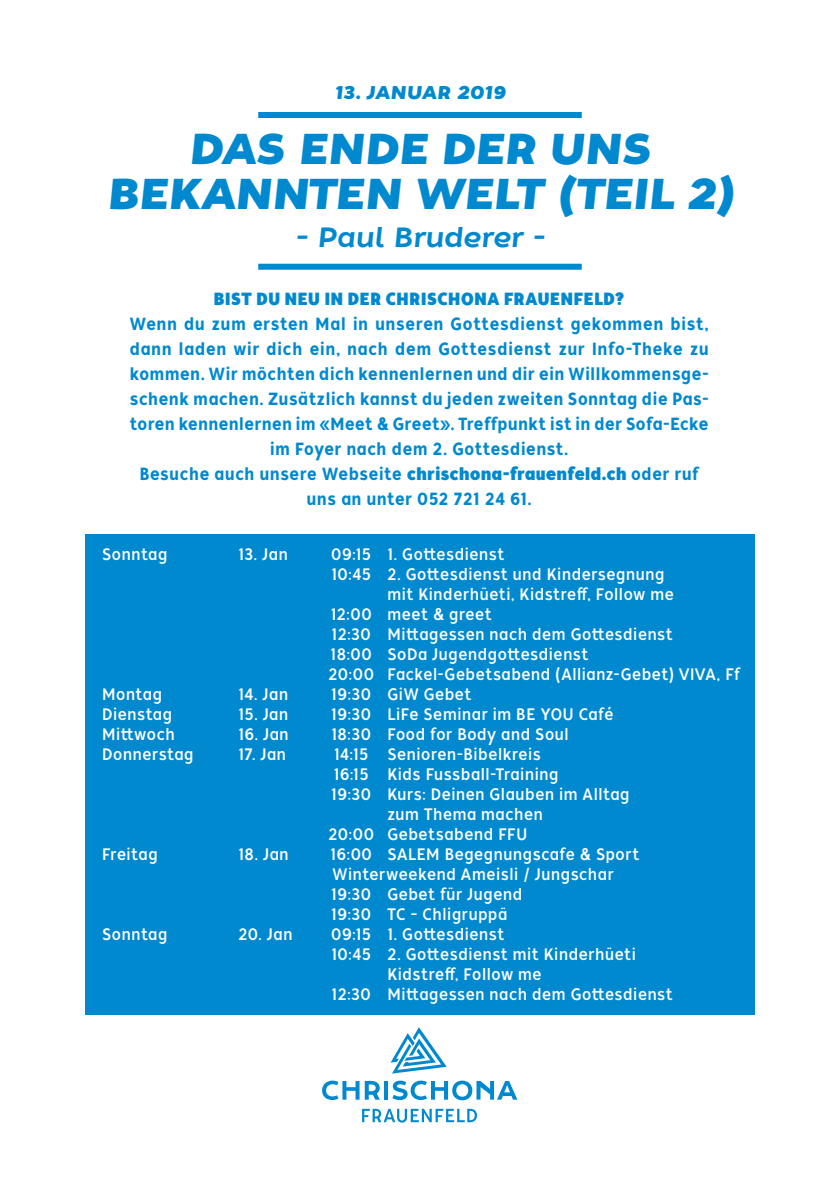
<style>
.page{position:relative;width:840px;height:1191px;background:#fff}
.page>*{position:absolute;margin:0;border:0;box-sizing:border-box;transform-origin:0 0}
.t1{font:italic 43.2px/44.6px "Tide Sans 700 Mondo";letter-spacing:.015em;color:#0089cf;text-align:center}
.t2{font:italic 27.8px "Tide Sans 500 Dudette";letter-spacing:.005em;color:#0089cf}
.t3{font:italic 18.4px "Tide Sans 700 Mondo";letter-spacing:.025em;color:#0089cf}
.Bibelbers{font:17.6px/25px "Tide Sans Cond 500 Dudette";letter-spacing:.04em;color:#0089cf;text-align:center}
.Bibelbers-2{font:17.6px "Tide Sans Cond 700 Mondo";letter-spacing:.04em;color:#0089cf}
.Tabelle{font:16.6px "Tide Sans Cond 400 Lil Dude";letter-spacing:.035em;color:#fff}
.s1{font-family:"Tide Sans Cond 700 Mondo"}
</style>
<div class="page">
<svg style="left:362px;top:1108px;width:114px;height:14px"></svg>
<svg style="left:390px;top:1027px;width:56px;height:46px"></svg>
<svg style="left:322px;top:1080px;width:57px;height:20px"></svg>
<hr style="left:384px;top:1081px;width:4px;height:18px;background:#0089cf">
<svg style="left:392px;top:1080px;width:125px;height:20px"></svg>
<div style="left:85px;top:534px;width:669px;height:481px;background:#0089cf"></div>
<div style="left:258px;top:112px;width:323px;height:6px;background:#0089cf"></div>
<div style="left:258px;top:264px;width:323px;height:6px;background:#0089cf"></div>
<p class="t3" style="left:334px;top:81px;width:172px">13. JANUAR 2019</p>
<p class="t1" style="left:107px;top:128px;width:627px">DAS ENDE DER UNS<br>BEKANNTEN WELT (TEIL 2)</p>
<p class="t2" style="left:295px;top:219px;width:250px">- Paul Bruderer -</p>
<p class="Bibelbers-2" style="left:214px;top:288px;width:412px">BIST DU NEU IN DER CHRISCHONA FRAUENFELD?</p>
<p class="Bibelbers" style="left:130px;top:312px;width:580px">Wenn du zum ersten Mal in unseren Gottesdienst gekommen bist, dann laden wir dich ein, nach dem Gottesdienst zur Info-Theke zu kommen. Wir möchten dich kennenlernen und dir ein Willkommensge&shy;schenk machen. Zusätzlich kannst du jeden zweiten Sonntag die Pas&shy;toren kennenlernen im «Meet &amp; Greet». Treffpunkt ist in der Sofa-Ecke im Foyer nach dem 2. Gottesdienst.</p>
<p class="Bibelbers" style="left:140px;top:462px;width:560px">Besuche auch unsere Webseite <span class="s1">chrischona-frauenfeld.ch</span> oder ruf uns an unter 052 721 24 61.</p>
<p class="Tabelle" style="left:102px;top:544px;width:67px">Sonntag</p>
<p class="Tabelle" style="left:238px;top:544px;width:51px">13. Jan</p>
<p class="Tabelle" style="left:331px;top:544px;width:174px">09:15 1. Gottesdienst</p>
<p class="Tabelle" style="left:331px;top:564px;width:334px">10:45 2. Gottesdienst und Kindersegnung</p>
<p class="Tabelle" style="left:387px;top:584px;width:288px">mit Kinderhüeti, Kidstreff, Follow me</p>
<p class="Tabelle" style="left:330px;top:604px;width:162px">12:00 meet &amp; greet</p>
<p class="Tabelle" style="left:331px;top:624px;width:342px">12:30 Mittagessen nach dem Gottesdienst</p>
<p class="Tabelle" style="left:330px;top:644px;width:259px">18:00 SoDa Jugendgottesdienst</p>
<p class="Tabelle" style="left:328px;top:664px;width:413px">20:00 Fackel-Gebetsabend (Allianz-Gebet) VIVA, Ff</p>
<p class="Tabelle" style="left:102px;top:684px;width:61px">Montag</p>
<p class="Tabelle" style="left:238px;top:684px;width:51px">14. Jan</p>
<p class="Tabelle" style="left:331px;top:684px;width:141px">19:30 GiW Gebet</p>
<p class="Tabelle" style="left:102px;top:704px;width:71px">Dienstag</p>
<p class="Tabelle" style="left:238px;top:704px;width:51px">15. Jan</p>
<p class="Tabelle" style="left:331px;top:704px;width:283px">19:30 LiFe Seminar im BE YOU Café</p>
<p class="Tabelle" style="left:102px;top:724px;width:74px">Mittwoch</p>
<p class="Tabelle" style="left:238px;top:724px;width:52px">16. Jan</p>
<p class="Tabelle" style="left:331px;top:724px;width:239px">18:30 Food for Body and Soul</p>
<p class="Tabelle" style="left:102px;top:744px;width:93px">Donnerstag</p>
<p class="Tabelle" style="left:238px;top:744px;width:49px">17. Jan</p>
<p class="Tabelle" style="left:334px;top:744px;width:208px">14:15 Senioren-Bibelkreis</p>
<p class="Tabelle" style="left:333px;top:764px;width:226px">16:15 Kids Fussball-Training</p>
<p class="Tabelle" style="left:331px;top:784px;width:299px">19:30 Kurs: Deinen Glauben im Alltag</p>
<p class="Tabelle" style="left:387px;top:804px;width:157px">zum Thema machen</p>
<p class="Tabelle" style="left:328px;top:824px;width:200px">20:00 Gebetsabend FFU</p>
<p class="Tabelle" style="left:102px;top:844px;width:57px">Freitag</p>
<p class="Tabelle" style="left:238px;top:844px;width:52px">18. Jan</p>
<p class="Tabelle" style="left:330px;top:844px;width:310px">16:00 SALEM Begegnungscafe &amp; Sport</p>
<p class="Tabelle" style="left:332px;top:864px;width:283px">Winterweekend Ameisli / Jungschar</p>
<p class="Tabelle" style="left:331px;top:884px;width:192px">19:30 Gebet für Jugend</p>
<p class="Tabelle" style="left:331px;top:904px;width:177px">19:30 TC – Chligruppä</p>
<p class="Tabelle" style="left:102px;top:924px;width:67px">Sonntag</p>
<p class="Tabelle" style="left:238px;top:924px;width:55px">20. Jan</p>
<p class="Tabelle" style="left:331px;top:924px;width:174px">09:15 1. Gottesdienst</p>
<p class="Tabelle" style="left:331px;top:944px;width:306px">10:45 2. Gottesdienst mit Kinderhüeti</p>
<p class="Tabelle" style="left:387px;top:964px;width:156px">Kidstreff, Follow me</p>
<p class="Tabelle" style="left:331px;top:984px;width:342px">12:30 Mittagessen nach dem Gottesdienst</p>
</div>
